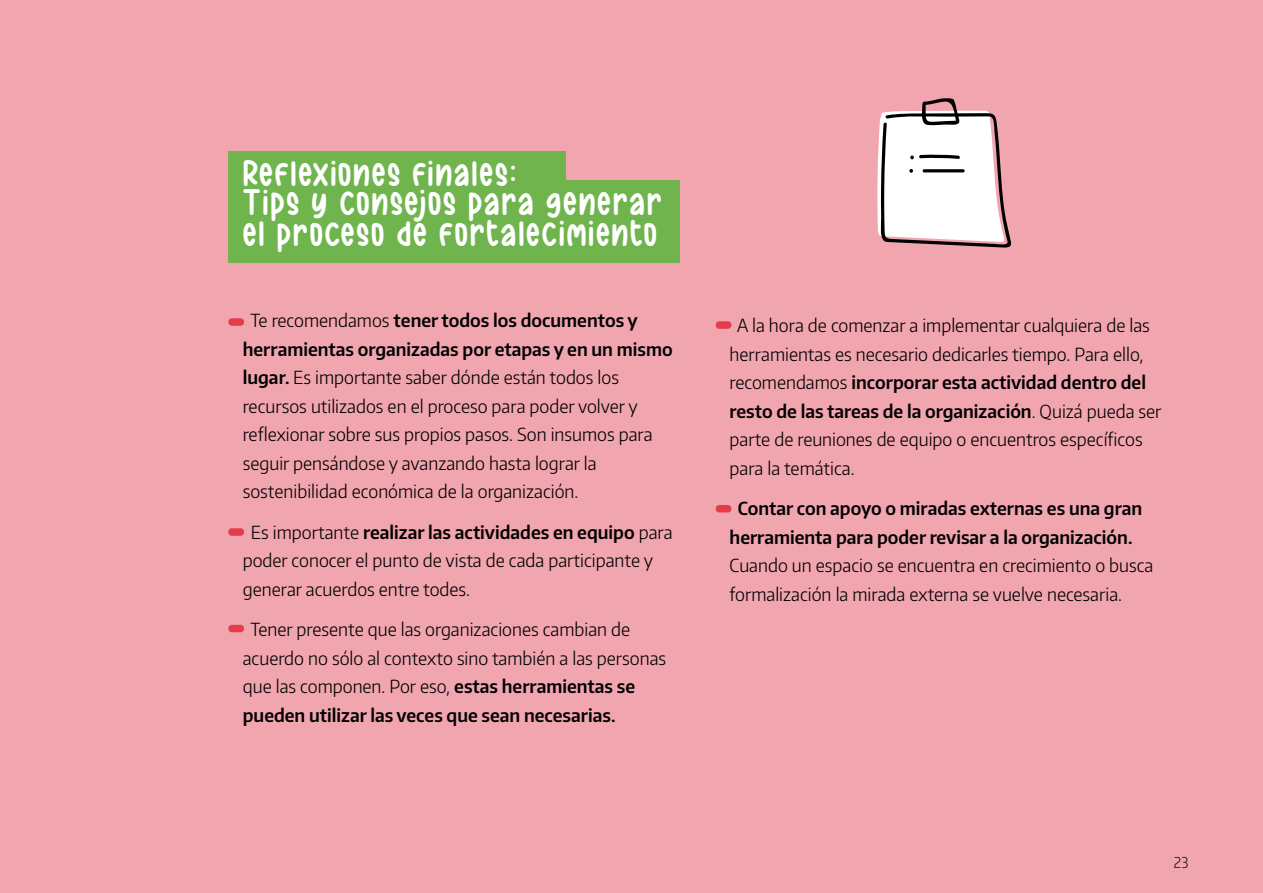
<style>
.page{position:relative;width:1263px;height:893px;background:#f1a5ae}
.page>*{position:absolute;margin:0;border:0;box-sizing:border-box;transform-origin:0 0}
.t1{font:36px/30px "Dashing Unicorn";letter-spacing:.05em;color:#fff}
.t2{font:300 18px/28.5px "Encode Sans Narrow";color:#000}
.t3{font:600 18px/28.5px "Encode Sans Narrow";color:#000;text-align:center}
.t4{font:300 15px "Encode Sans Narrow";color:#1d1d1b}
.s1{font-weight:600}
</style>
<div class="page">
<div style="left:228px;top:152px;width:338px;height:50px;background:#6fb44d"></div>
<div style="left:228px;top:181px;width:452px;height:50px;background:#6fb44d"></div>
<div style="left:228px;top:212px;width:452px;height:50px;background:#6fb44d"></div>
<svg style="left:877px;top:98px;width:135px;height:150px"></svg>
<svg style="left:228px;top:318px;width:16px;height:8px"></svg>
<svg style="left:715px;top:321px;width:17px;height:8px"></svg>
<svg style="left:715px;top:505px;width:17px;height:7px"></svg>
<svg style="left:228px;top:528px;width:16px;height:8px"></svg>
<svg style="left:228px;top:625px;width:16px;height:7px"></svg>
<h1 class="t1" style="left:243px;top:160px;width:421px">Reflexiones finales:<br>Tips y consejos para generar el proceso de fortalecimiento</h1>
<p class="t2" style="left:243px;top:306px;width:431px;text-indent:8px">Te recomendamos <span class="s1">tener todos los documentos y herramientas organizadas por etapas y en un mismo lugar.</span> Es importante saber dónde están todos los recursos utilizados en el proceso para poder volver y reflexionar sobre sus propios pasos. Son insumos para seguir pensándose y avanzando hasta lograr la sostenibilidad económica de la organización.</p>
<p class="t2" style="left:243px;top:517px;width:431px;text-indent:8px">Es importante <span class="s1">realizar las actividades en equipo</span> para poder conocer el punto de vista de cada participante y generar acuerdos entre todes.</p>
<p class="t2" style="left:243px;top:615px;width:425px;text-indent:8px">Tener presente que las organizaciones cambian de acuerdo no sólo al contexto sino también a las personas que las componen. Por eso, <span class="s1">estas herramientas se pueden utilizar las veces que sean necesarias.</span></p>
<p class="t2" style="left:729px;top:311px;width:434px;text-indent:8px">A la hora de comenzar a implementar cualquiera de las herramientas es necesario dedicarles tiempo. Para ello, recomendamos <span class="s1">incorporar esta actividad dentro del resto de las tareas de la organización</span>. Quizá pueda ser parte de reuniones de equipo o encuentros específicos para la temática.</p>
<p class="t3" style="left:729px;top:494px;width:414px">Contar con apoyo o miradas externas es una gran herramienta para poder revisar a la organización.</p>
<p class="t2" style="left:729px;top:551px;width:425px">Cuando un espacio se encuentra en crecimiento o busca formalización la mirada externa se vuelve necesaria.</p>
<p class="t4" style="left:1174px;top:853px;width:16px">23</p>
</div>
